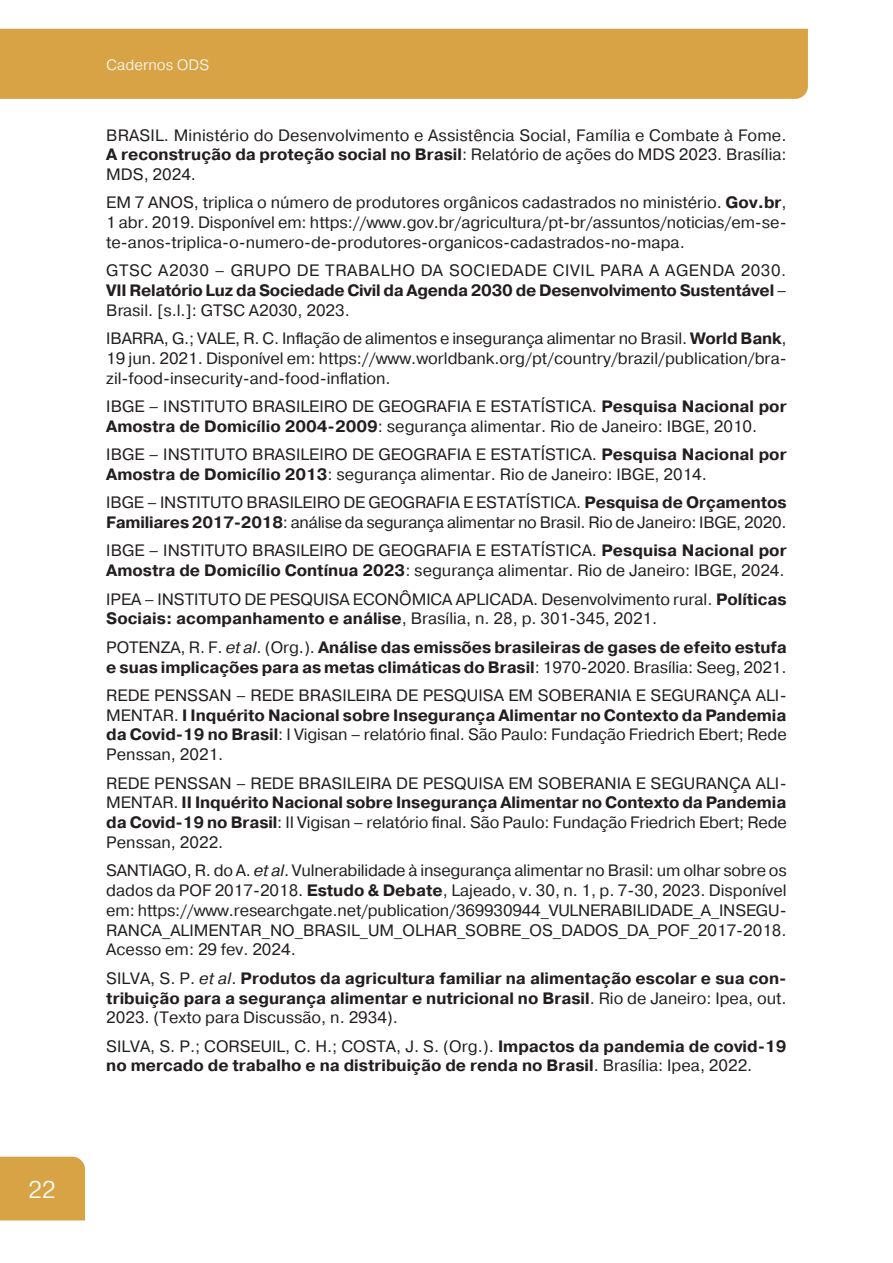
<style>
.page{position:relative;width:893px;height:1263px;background:#fff}
.page>*{position:absolute;margin:0;border:0;box-sizing:border-box;transform-origin:0 0}
.t1{font:300 24px "Pragmatica";color:#fff}
.referencias_texto{font:16.5px/19.8px "Pragmatica";color:#231f20;text-align:justify}
.referencias_texto-2{font:700 16.5px/19.8px "Pragmatica";color:#231f20}
.t2{font:300 15px "Pragmatica";color:#fff}
.s1{font-weight:700}
.s2{font-weight:400}
.s3{font-weight:400;font-style:italic}
.s4{font-style:italic}
</style>
<div class="page">
<div style="left:0;top:29px;width:808px;height:70px;background:#d8a345"></div>
<div style="left:0;top:1157px;width:85px;height:63px;background:#d8a345"></div>
<h1 class="t1" style="left:28px;top:1174px;width:29px">22</h1>
<p class="t2" style="left:106px;top:55px;width:104px">Cadernos ODS</p>
<p class="referencias_texto" style="left:106px;top:125px;width:682px">BRASIL. Ministério do Desenvolvimento e Assistência Social, Família e Combate à Fome.<br><span class="s1">A reconstrução da proteção social no Brasil</span>: Relatório de ações do MDS 2023. Brasília:<br>MDS, 2024.</p>
<p class="referencias_texto" style="left:106px;top:193px;width:682px">EM 7 ANOS, triplica o número de produtores orgânicos cadastrados no ministério. <span class="s1">Gov.br</span>, 1 abr. 2019. Disponível em: https://www.gov.br/agricultura/pt-br/assuntos/noticias/em-se&shy;te-anos-triplica-o-numero-de-produtores-organicos-cadastrados-no-mapa.</p>
<p class="referencias_texto" style="left:106px;top:261px;width:682px">GTSC A2030 – GRUPO DE TRABALHO DA SOCIEDADE CIVIL PARA A AGENDA 2030.<br><span class="s1">VII Relatório Luz da Sociedade Civil da Agenda 2030 de Desenvolvimento Sustentável</span> – Brasil. [s.l.]: GTSC A2030, 2023.</p>
<p class="referencias_texto" style="left:106px;top:329px;width:682px">IBARRA, G.; VALE, R. C. Inflação de alimentos e insegurança alimentar no Brasil. <span class="s1">World Bank</span>, 19 jun. 2021. Disponível em: https://www.worldbank.org/pt/country/brazil/publication/bra&shy;zil-food-insecurity-and-food-inflation.</p>
<p class="referencias_texto" style="left:106px;top:397px;width:682px">IBGE – INSTITUTO BRASILEIRO DE GEOGRAFIA E ESTATÍSTICA. <span class="s1">Pesquisa Nacional por<br>Amostra de Domicílio 2004-2009</span>: segurança alimentar. Rio de Janeiro: IBGE, 2010.</p>
<p class="referencias_texto" style="left:106px;top:445px;width:682px">IBGE – INSTITUTO BRASILEIRO DE GEOGRAFIA E ESTATÍSTICA. <span class="s1">Pesquisa Nacional por<br>Amostra de Domicílio 2013</span>: segurança alimentar. Rio de Janeiro: IBGE, 2014.</p>
<p class="referencias_texto" style="left:106px;top:493px;width:682px">IBGE – INSTITUTO BRASILEIRO DE GEOGRAFIA E ESTATÍSTICA. <span class="s1">Pesquisa de Orçamentos<br>Familiares 2017-2018</span>: análise da segurança alimentar no Brasil. Rio de Janeiro: IBGE, 2020.</p>
<p class="referencias_texto" style="left:106px;top:541px;width:682px">IBGE – INSTITUTO BRASILEIRO DE GEOGRAFIA E ESTATÍSTICA. <span class="s1">Pesquisa Nacional por<br>Amostra de Domicílio Contínua 2023</span>: segurança alimentar. Rio de Janeiro: IBGE, 2024.</p>
<p class="referencias_texto" style="left:106px;top:589px;width:682px">IPEA – INSTITUTO DE PESQUISA ECONÔMICA APLICADA. Desenvolvimento rural. <span class="s1">Políticas<br>Sociais: acompanhamento e análise</span>, Brasília, n. 28, p. 301-345, 2021.</p>
<p class="referencias_texto-2" style="left:106px;top:637px;width:682px"><span class="s2">POTENZA, R. F.</span> <span class="s3">et al</span><span class="s2">. (Org.).</span> Análise das emissões brasileiras de gases de efeito estufa e suas implicações para as metas climáticas do Brasil<span class="s2">: 1970-2020. Brasília: Seeg, 2021.</span></p>
<p class="referencias_texto" style="left:106px;top:686px;width:682px">REDE PENSSAN – REDE BRASILEIRA DE PESQUISA EM SOBERANIA E SEGURANÇA ALI-MENTAR. <span class="s1">I Inquérito Nacional sobre Insegurança Alimentar no Contexto da Pandemia da Covid-19 no Brasil</span>: I Vigisan – relatório final. São Paulo: Fundação Friedrich Ebert; Rede Penssan, 2021.</p>
<p class="referencias_texto" style="left:106px;top:773px;width:682px">REDE PENSSAN – REDE BRASILEIRA DE PESQUISA EM SOBERANIA E SEGURANÇA ALI-MENTAR. <span class="s1">II Inquérito Nacional sobre Insegurança Alimentar no Contexto da Pandemia da Covid-19 no Brasil</span>: II Vigisan – relatório final. São Paulo: Fundação Friedrich Ebert; Rede Penssan, 2022.</p>
<p class="referencias_texto" style="left:106px;top:861px;width:682px">SANTIAGO, R. do A. <span class="s4">et al</span>. Vulnerabilidade à insegurança alimentar no Brasil: um olhar sobre os dados da POF 2017-2018. <span class="s1">Estudo &amp; Debate</span>, Lajeado, v. 30, n. 1, p. 7-30, 2023. Disponível em: https://www.researchgate.net/publication/369930944_VULNERABILIDADE_A_INSEGU-RANCA_ALIMENTAR_NO_BRASIL_UM_OLHAR_SOBRE_OS_DADOS_DA_POF_2017-2018.<br>Acesso em: 29 fev. 2024.</p>
<p class="referencias_texto-2" style="left:106px;top:968px;width:682px;text-align:justify"><span class="s2">SILVA, S. P.</span> <span class="s3">et al</span><span class="s2">.</span> Produtos da agricultura familiar na alimentação escolar e sua con&shy;tribuição para a segurança alimentar e nutricional no Brasil<span class="s2">. Rio de Janeiro: Ipea, out.<br>2023. (Texto para Discussão, n. 2934).</span></p>
<p class="referencias_texto-2" style="left:106px;top:1036px;width:682px"><span class="s2">SILVA, S. P.; CORSEUIL, C. H.; COSTA, J. S. (Org.).</span> Impactos da pandemia de covid-19 no mercado de trabalho e na distribuição de renda no Brasil<span class="s2">. Brasília: Ipea, 2022.</span></p>
</div>
